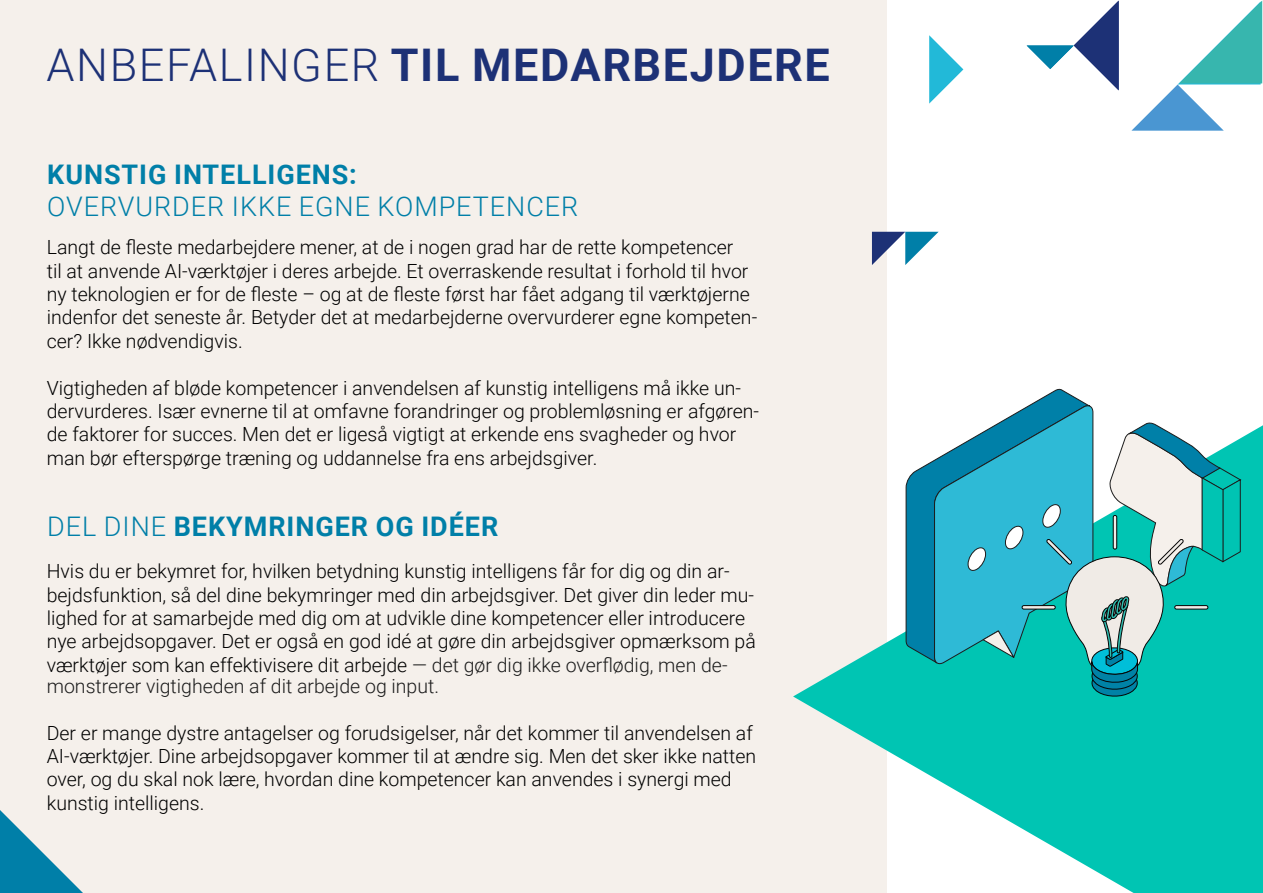
<style>
.page{position:relative;width:1263px;height:893px;background:#fff}
.page>*{position:absolute;margin:0;border:0;box-sizing:border-box;transform-origin:0 0}
.t1{font:700 45px "Roboto";letter-spacing:.035em;color:#1d3176}
.t2{font:700 27px "Roboto";letter-spacing:.035em;color:#007fa8}
.t3{font:300 27px "Roboto";letter-spacing:.035em;color:#007fa8}
.t4{font:300 19.5px/23.4px "Roboto";color:#000}
.t5{font:300 19.5px "Roboto";color:#1c1c1c}
.s1{font-weight:300}
.s2{color:#1c1c1c}
</style>
<div class="page">
<div style="left:0;top:1px;width:887px;height:892px;background:#f5f0eb"></div>
<svg style="left:929px;top:35px;width:34px;height:69px"></svg>
<svg style="left:1027px;top:1px;width:92px;height:89px"></svg>
<svg style="left:1131px;top:0;width:131px;height:131px"></svg>
<svg style="left:0;top:810px;width:83px;height:83px"></svg>
<svg style="left:793px;top:425px;width:470px;height:468px;fill:#00c5b3"></svg>
<svg style="left:905px;top:388px;width:184px;height:277px"></svg>
<svg style="left:934px;top:405px;width:307px;height:291px;background:#54c3c8"></svg>
<hr style="left:1175px;top:606px;width:33px;height:3px;background:#f0ebe6;border-radius:2px">
<div style="left:1174px;top:605px;width:34px;height:4px;border:1px solid #050505;border-radius:2px"></div>
<svg style="left:872px;top:232px;width:67px;height:33px"></svg>
<h1 class="t1" style="left:46px;top:33px;width:785px"><span class="s1">ANBEFALINGER</span> TIL MEDARBEJDERE</h1>
<h2 class="t2" style="left:47px;top:155px;width:311px">KUNSTIG INTELLIGENS:</h2>
<h2 class="t3" style="left:47px;top:188px;width:533px">OVERVURDER IKKE EGNE KOMPETENCER</h2>
<p class="t4" style="left:47px;top:235px;width:712px">Langt de fleste medarbejdere mener, at de i nogen grad har de rette kompetencer<br>til at anvende AI-værktøjer i deres arbejde. Et overraskende resultat i forhold til hvor ny teknologien er for de fleste – og at de fleste først har fået adgang til værktøjerne indenfor det seneste år. Betyder det at medarbejderne overvurderer egne kompeten&shy;cer? Ikke nødvendigvis.</p>
<p class="t4" style="left:47px;top:375px;width:714px">Vigtigheden af bløde kompetencer i anvendelsen af kunstig intelligens må ikke un&shy;dervurderes. Især evnerne til at omfavne forandringer og problemløsning er afgøren&shy;de faktorer for succes. Men det er ligeså vigtigt at erkende ens svagheder og hvor man bør efterspørge træning og uddannelse fra ens arbejdsgiver.</p>
<h2 class="t2" style="left:47px;top:507px;width:452px"><span class="s1">DEL DINE</span> BEKYMRINGER OG IDÉER</h2>
<p class="t4" style="left:47px;top:559px;width:711px">Hvis du er bekymret for, hvilken betydning kunstig intelligens får for dig og din ar&shy;bejdsfunktion, så del dine bekymringer med din arbejdsgiver. Det giver din leder mu&shy;lighed for at samarbejde med dig om at udvikle dine kompetencer eller introducere nye arbejdsopgaver. Det er også en god idé at gøre din arbejdsgiver opmærksom på værktøjer som kan effektivisere dit arbejde <span class="s2">— det gør dig ikke overflødig, men de-</span></p>
<p class="t5" style="left:47px;top:672px;width:394px">monstrerer vigtigheden af dit arbejde og input.</p>
<p class="t4" style="left:47px;top:720px;width:711px">Der er mange dystre antagelser og forudsigelser, når det kommer til anvendelsen af AI-værktøjer. Dine arbejdsopgaver kommer til at ændre sig. Men det sker ikke natten over, og du skal nok lære, hvordan dine kompetencer kan anvendes i synergi med kunstig intelligens.</p>
</div>
